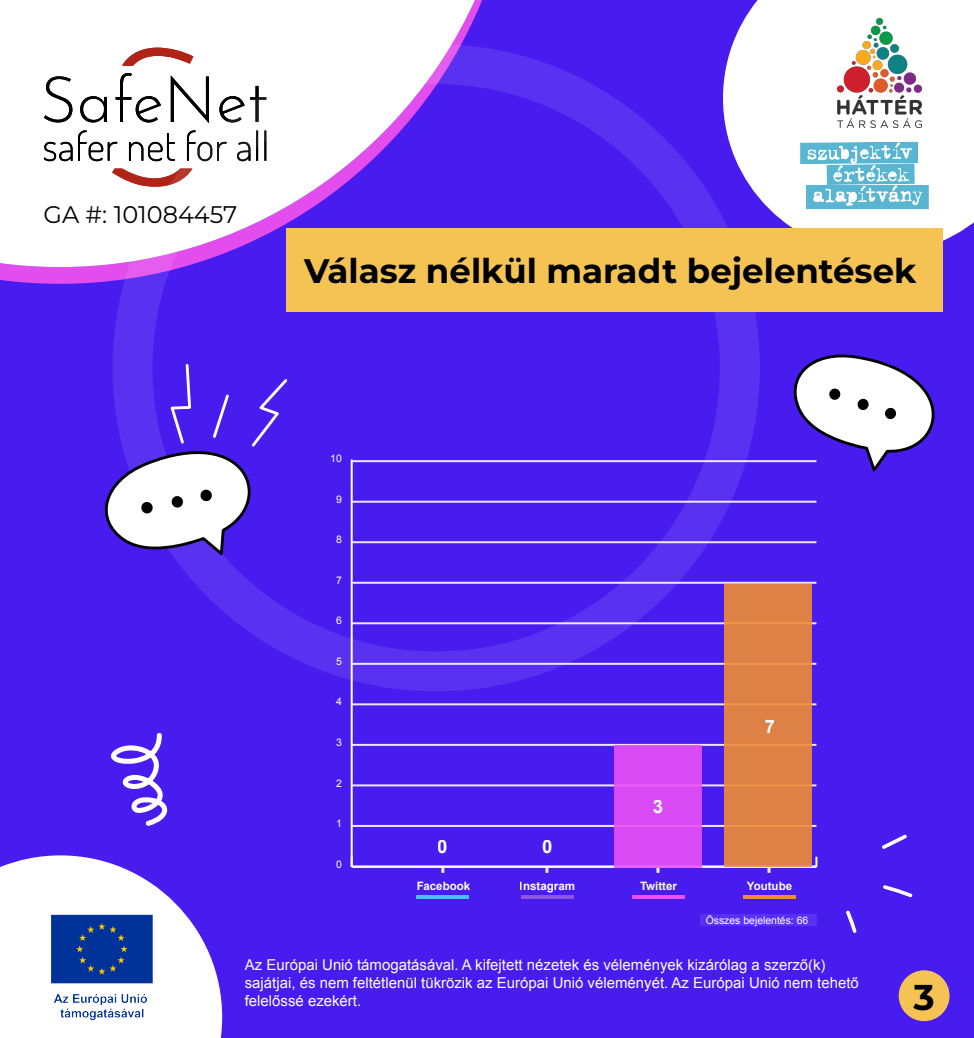
<style>
.page{position:relative;width:974px;height:1038px;background:#481bef}
.page>*{position:absolute;margin:0;border:0;box-sizing:border-box;transform-origin:0 0}
.t1{font:700 35.8px "Montserrat";color:#000}
.t2{font:700 34px "Montserrat";color:#000}
.t3{font:24px "Montserrat";color:#000}
.t4{font:700 18.6px "Arial";color:#fff}
.t5{font:15px/18px "Arial";color:#fff}
.t6{font:700 11.6px "Arial";color:#fff}
.t7{font:10.4px "Arial";color:#fff}
</style>
<div class="page">
<svg style="left:0;top:0;width:482px;height:284px"></svg>
<svg style="left:0;top:0;width:475px;height:267px;fill:#fff"></svg>
<svg style="left:44px;top:48px;width:222px;height:139px;background:#e1dcdb"></svg>
<svg style="left:723px;top:0;width:251px;height:241px;background:#e8e2fc"></svg>
<div style="left:113px;top:44px;width:647px;height:647px;border:40px solid #fff;border-radius:50%"></div>
<svg style="left:0;top:855px;width:222px;height:183px;fill:#fff"></svg>
<div style="left:286px;top:229px;width:657px;height:83px;background:#f5c354"></div>
<div style="left:899px;top:970px;width:51px;height:51px;background:#f5c354;border-radius:50%"></div>
<img style="left:39px;top:903px;width:126px;height:127px">
<svg style="left:111px;top:733px;width:56px;height:93px"></svg>
<svg style="left:104px;top:362px;width:184px;height:197px"></svg>
<svg style="left:780px;top:354px;width:155px;height:118px"></svg>
<svg style="left:846px;top:910px;width:11px;height:23px"></svg>
<svg style="left:883px;top:885px;width:30px;height:12px"></svg>
<svg style="left:882px;top:834px;width:25px;height:15px"></svg>
<hr style="left:352px;top:866px;width:464px;height:2px;background:#fff">
<svg style="left:815px;top:857px;width:2px;height:10px"></svg>
<hr style="left:351px;top:460px;width:2px;height:407px;background:#fff">
<svg style="left:441px;top:868px;width:3px;height:5px"></svg>
<svg style="left:545px;top:868px;width:3px;height:5px"></svg>
<svg style="left:656px;top:868px;width:3px;height:5px"></svg>
<svg style="left:768px;top:868px;width:3px;height:5px"></svg>
<hr style="left:352px;top:865px;width:464px;height:2px;background:#fff">
<hr style="left:352px;top:784px;width:464px;height:2px;background:#fff">
<hr style="left:352px;top:703px;width:464px;height:2px;background:#fff">
<hr style="left:352px;top:622px;width:464px;height:2px;background:#fff">
<hr style="left:352px;top:541px;width:464px;height:2px;background:#fff">
<hr style="left:352px;top:460px;width:464px;height:2px;background:#fff">
<hr style="left:352px;top:825px;width:464px;height:2px;background:#fff">
<hr style="left:352px;top:744px;width:464px;height:2px;background:#fff">
<hr style="left:352px;top:663px;width:464px;height:2px;background:#fff">
<hr style="left:352px;top:582px;width:464px;height:2px;background:#fff">
<hr style="left:352px;top:501px;width:464px;height:2px;background:#fff">
<hr style="left:417px;top:896px;width:52px;height:3px;background:#43c1f9">
<hr style="left:521px;top:896px;width:52px;height:3px;background:#8c57dc">
<hr style="left:632px;top:896px;width:52px;height:3px;background:#ea51f6">
<hr style="left:743px;top:896px;width:52px;height:3px;background:#ee8d34">
<div style="left:700px;top:915px;width:117px;height:11px;background:#5931f0"></div>
<div style="left:724px;top:584px;width:87px;height:282px;background:#dd8147"></div>
<div style="left:614px;top:745px;width:88px;height:123px;background:#d94bf5"></div>
<img style="left:838px;top:19px;width:84px;height:103px">
<img style="left:788px;top:122px;width:153px;height:107px">
<h3 class="t3" style="left:44px;top:198px;width:195px">GA #: 101084457</h3>
<h2 class="t2" style="left:304px;top:248px;width:614px">Válasz nélkül maradt bejelentések</h2>
<p class="t7" style="left:330px;top:452px;width:13px">10</p>
<p class="t7" style="left:336px;top:492px;width:7px">9</p>
<p class="t7" style="left:336px;top:533px;width:7px">8</p>
<p class="t7" style="left:336px;top:573px;width:7px">7</p>
<p class="t7" style="left:336px;top:614px;width:7px">6</p>
<p class="t7" style="left:336px;top:654px;width:7px">5</p>
<p class="t7" style="left:336px;top:695px;width:7px">4</p>
<p class="t7" style="left:336px;top:736px;width:7px">3</p>
<p class="t7" style="left:336px;top:776px;width:7px">2</p>
<p class="t7" style="left:336px;top:817px;width:7px">1</p>
<p class="t7" style="left:336px;top:857px;width:7px">0</p>
<p class="t4" style="left:438px;top:834px;width:12px">0</p>
<p class="t4" style="left:542px;top:834px;width:12px">0</p>
<p class="t4" style="left:653px;top:794px;width:12px">3</p>
<p class="t4" style="left:764px;top:713px;width:12px">7</p>
<p class="t6" style="left:416px;top:878px;width:55px">Facebook</p>
<p class="t6" style="left:520px;top:878px;width:57px">Instagram</p>
<p class="t6" style="left:640px;top:878px;width:39px">Twitter</p>
<p class="t6" style="left:747px;top:878px;width:47px">Youtube</p>
<p class="t7" style="left:706px;top:913px;width:104px">Összes bejelentés: 66</p>
<p class="t5" style="left:245px;top:956px;width:616px">Az Európai Unió támogatásával. A kifejtett nézetek és vélemények kizárólag a szerző(k) sajátjai, és nem feltétlenül tükrözik az Európai Unió véleményét. Az Európai Unió nem tehető felelőssé ezekért.</p>
<h1 class="t1" style="left:914px;top:974px;width:23px">3</h1>
</div>
